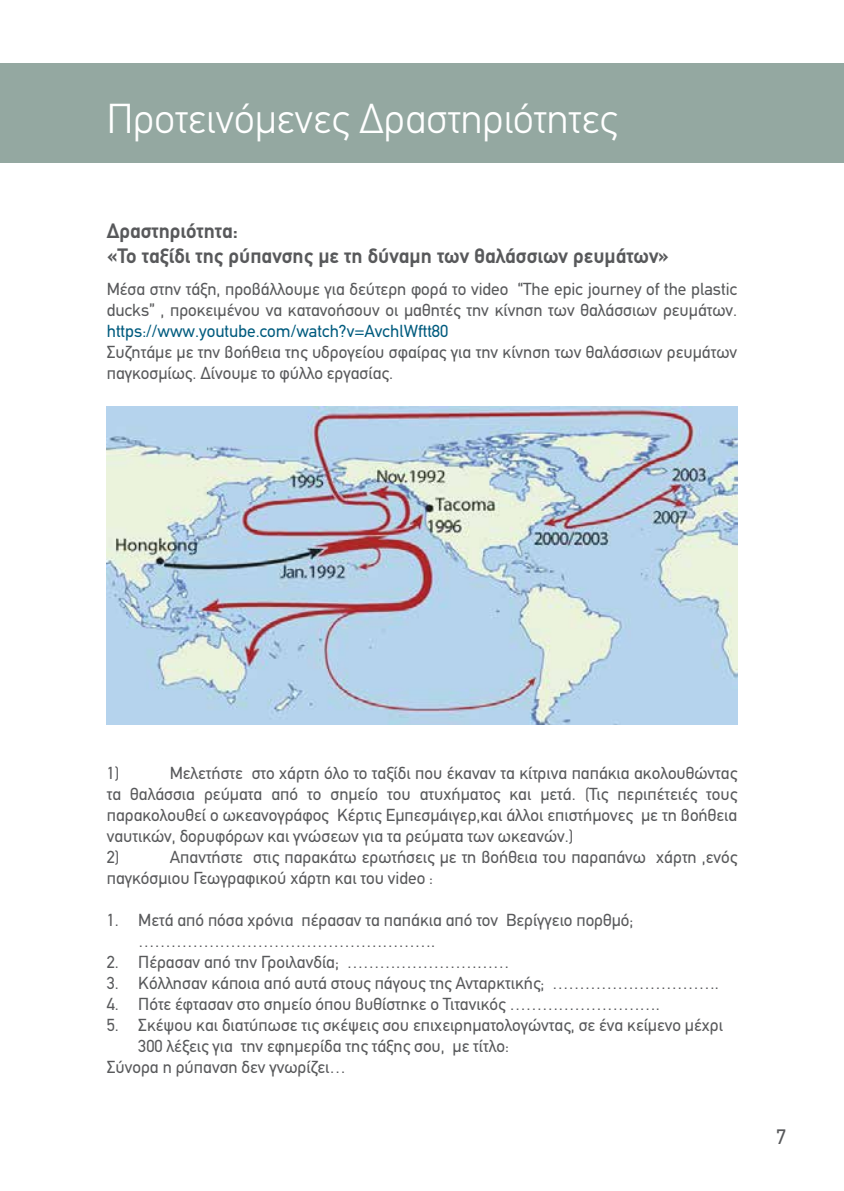
<style>
.page{position:relative;width:844px;height:1191px;background:#fff}
.page>*{position:absolute;margin:0;border:0;box-sizing:border-box;transform-origin:0 0}
.t1{font:300 42px "PF Din Text";color:#fff}
.t2{font:700 21px/25.2px "PF Din Text";color:#58595b}
.t3{font:21px "PF Din Text";color:#58595b}
.t4{font:17.5px/21px "PF Din Text";color:#58595b}
.t5{font:17.5px "PF Din Text";color:#005b7e}
</style>
<div class="page">
<div style="left:0;top:63px;width:843px;height:99px;background:#94a8a1"></div>
<img style="left:107px;top:406px;width:630px;height:318px">
<h1 class="t1" style="left:107px;top:94px;width:512px">Προτεινόμενες Δραστηριότητες</h1>
<p class="t2" style="left:107px;top:218px;width:563px">Δραστηριότητα:<br>«Το ταξίδι της ρύπανσης με τη δύναμη των θαλάσσιων ρευμάτων»</p>
<p class="t4" style="left:107px;top:278px;width:632px">Μέσα στην τάξη, προβάλλουμε για δεύτερη φορά το video “The epic journey of the plastic ducks” , προκειμένου να κατανοήσουν οι μαθητές την κίνηση των θαλάσσιων ρευμάτων.</p>
<p class="t5" style="left:107px;top:321px;width:343px">https://www.youtube.com/watch?v=AvchlWftt80</p>
<p class="t4" style="left:107px;top:341px;width:631px">Συζητάμε με την βοήθεια της υδρογείου σφαίρας για την κίνηση των θαλάσσιων ρευμάτων παγκοσμίως. Δίνουμε το φύλλο εργασίας.</p>
<p class="t4" style="left:107px;top:763px;width:14px">1)</p>
<p class="t4" style="left:107px;top:763px;width:632px;text-indent:63px">Μελετήστε στο χάρτη όλο το ταξίδι που έκαναν τα κίτρινα παπάκια ακολουθώντας τα θαλάσσια ρεύματα από το σημείο του ατυχήματος και μετά. (Τις περιπέτειές τους παρακολουθεί ο ωκεανογράφος Κέρτις Εμπεσμάιγερ,και άλλοι επιστήμονες με τη βοήθεια ναυτικών, δορυφόρων και γνώσεων για τα ρεύματα των ωκεανών.)<br>2)</p>
<p class="t4" style="left:107px;top:847px;width:632px;text-indent:63px">Απαντήστε στις παρακάτω ερωτήσεις με τη βοήθεια του παραπάνω χάρτη ,ενός παγκόσμιου Γεωγραφικού χάρτη και του video :</p>
<p class="t4" style="left:138px;top:910px;width:496px;text-indent:-32px">1. Μετά από πόσα χρόνια πέρασαν τα παπάκια από τον Βερίγγειο πορθμό; ……………………………………………….</p>
<p class="t4" style="left:107px;top:952px;width:404px">2. Πέρασαν από την Γροιλανδία; …………………………</p>
<p class="t4" style="left:107px;top:973px;width:613px">3. Κόλλησαν κάποια από αυτά στους πάγους της Ανταρκτικής; ………………………….</p>
<p class="t4" style="left:107px;top:994px;width:554px">4. Πότε έφτασαν στο σημείο όπου βυθίστηκε ο Τιτανικός ……………………….</p>
<p class="t4" style="left:107px;top:1015px;width:617px">5. Σκέψου και διατύπωσε τις σκέψεις σου επιχειρηματολογώντας, σε ένα κείμενο μέχρι</p>
<p class="t4" style="left:138px;top:1036px;width:372px">300 λέξεις για την εφημερίδα της τάξης σου, με τίτλο:</p>
<p class="t4" style="left:107px;top:1057px;width:240px">Σύνορα η ρύπανση δεν γνωρίζει…</p>
<p class="t3" style="left:775px;top:1124px;width:11px">7</p>
</div>
